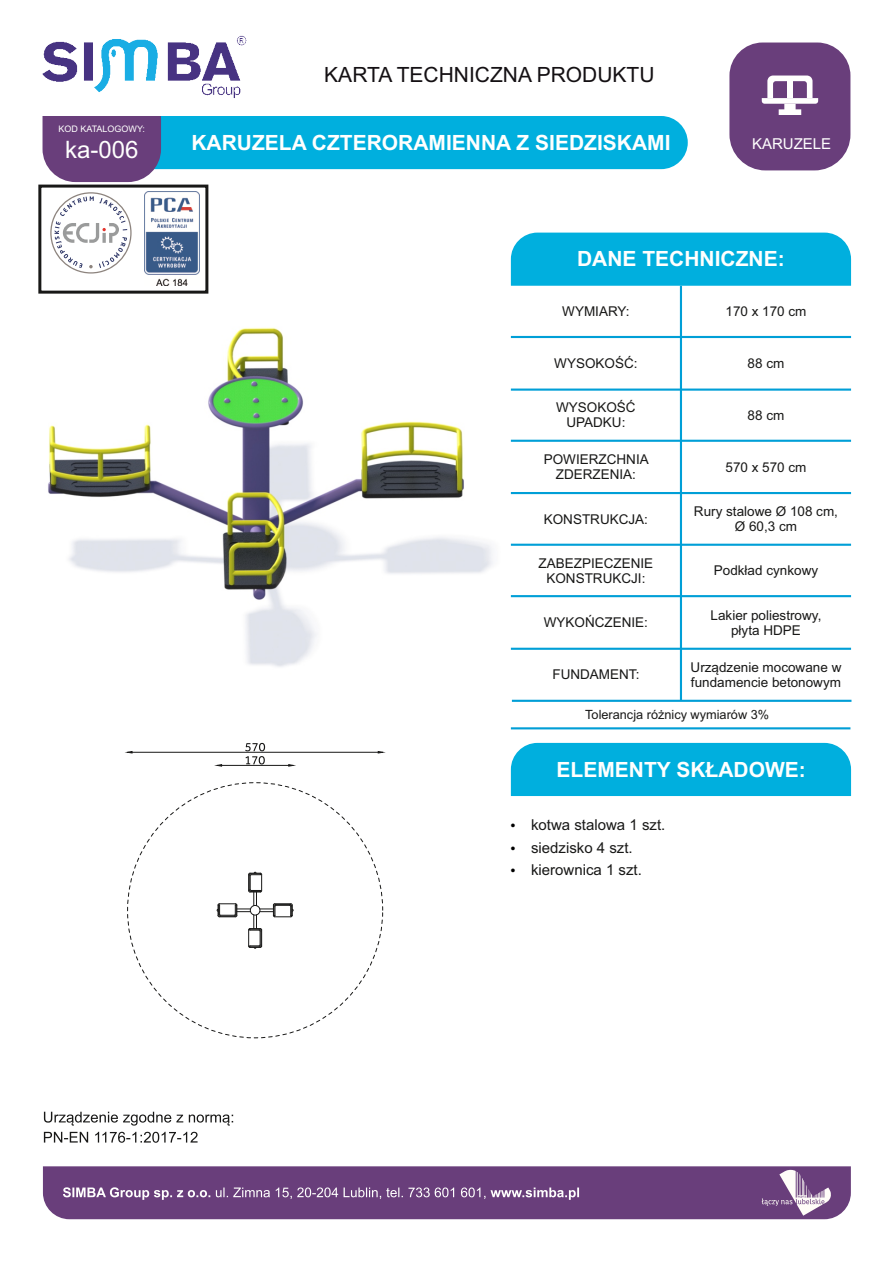
<style>
.page{position:relative;width:893px;height:1263px;background:#fff}
.page>*{position:absolute;margin:0;border:0;box-sizing:border-box;transform-origin:0 0}
.t1{font:24px "Arial";color:#fffffe}
.t2{font:700 21px "Arial";color:#fffffe}
.t3{font:21px "Arial";color:#141013}
.t4{font:15px/22.5px "Arial";color:#181817}
.t5{font:15px "Arial";color:#fffffe}
.t6{font:13.5px/15.1px "Arial";color:#181817;text-align:center}
.t7{font:12.75px "Arial";color:#181817}
.t8{font:9px "Arial";color:#fffffe}
</style>
<div class="page">
<div style="left:125px;top:116px;width:563px;height:53px;background:#00afde;border-radius:26px"></div>
<div style="left:43px;top:121px;width:118px;height:61px;background:#693e7b"></div>
<div style="left:511px;top:743px;width:340px;height:53px;background:#00afde"></div>
<div style="left:511px;top:233px;width:340px;height:53px;background:#00afde"></div>
<div style="left:729px;top:43px;width:121px;height:127px;background:#693e7b;border-radius:35px"></div>
<svg style="left:762px;top:76px;width:56px;height:39px"></svg>
<div style="left:787px;top:81px;width:6px;height:17px;background:#fffffe"></div>
<hr style="left:680px;top:286px;width:2px;height:414px;background:#009fd7">
<hr style="left:511px;top:648px;width:340px;height:2px;background:#009fd7">
<hr style="left:511px;top:595px;width:340px;height:2px;background:#009fd7">
<hr style="left:511px;top:544px;width:340px;height:2px;background:#009fd7">
<hr style="left:511px;top:492px;width:340px;height:2px;background:#009fd7">
<hr style="left:511px;top:440px;width:340px;height:2px;background:#009fd7">
<hr style="left:511px;top:388px;width:340px;height:3px;background:#009fd7">
<hr style="left:511px;top:336px;width:340px;height:2px;background:#009fd7">
<img style="left:48px;top:327px;width:445px;height:340px">
<svg style="left:216px;top:871px;width:78px;height:78px"></svg>
<hr style="left:132px;top:752px;width:246px;height:1px;background:#181817">
<hr style="left:222px;top:765px;width:67px;height:1px;background:#181817">
<svg style="left:245px;top:743px;width:20px;height:21px"></svg>
<svg style="left:44px;top:1112px;width:189px;height:13px"></svg>
<svg style="left:44px;top:1132px;width:154px;height:11px"></svg>
<div style="left:38px;top:185px;width:170px;height:109px;border:3px solid #181817"></div>
<svg style="left:50px;top:192px;width:82px;height:82px"></svg>
<img style="left:144px;top:192px;width:55px;height:93px">
<svg style="left:43px;top:1166px;width:808px;height:53px;background:#734b84"></svg>
<hr style="left:512px;top:700px;width:339px;height:2px;background:#009ed6">
<hr style="left:511px;top:727px;width:339px;height:2px;background:#009ed6">
<img style="left:42px;top:35px;width:205px;height:86px">
<p class="t8" style="left:58px;top:125px;width:88px">KOD KATALOGOWY:</p>
<h1 class="t1" style="left:65px;top:140px;width:75px">ka-006</h1>
<h2 class="t3" style="left:324px;top:66px;width:332px">KARTA TECHNICZNA PRODUKTU</h2>
<h2 class="t2" style="left:191px;top:134px;width:481px">KARUZELA CZTERORAMIENNA Z SIEDZISKAMI</h2>
<p class="t5" style="left:752px;top:138px;width:81px">KARUZELE</p>
<h2 class="t2" style="left:577px;top:251px;width:209px">DANE TECHNICZNE:</h2>
<p class="t6" style="left:562px;top:305px;width:69px">WYMIARY:</p>
<p class="t6" style="left:725px;top:305px;width:83px">170 x 170 cm</p>
<p class="t6" style="left:554px;top:357px;width:85px">WYSOKOŚĆ:</p>
<p class="t6" style="left:748px;top:357px;width:38px">88 cm</p>
<p class="t6" style="left:556px;top:401px;width:81px">WYSOKOŚĆ<br>UPADKU:</p>
<p class="t6" style="left:748px;top:409px;width:38px">88 cm</p>
<p class="t6" style="left:544px;top:453px;width:107px">POWIERZCHNIA<br>ZDERZENIA:</p>
<p class="t6" style="left:725px;top:460px;width:83px">570 x 570 cm</p>
<p class="t6" style="left:544px;top:512px;width:106px">KONSTRUKCJA:</p>
<p class="t6" style="left:694px;top:505px;width:146px">Rury stalowe Ø 108 cm,<br>Ø 60,3 cm</p>
<p class="t6" style="left:538px;top:556px;width:116px">ZABEZPIECZENIE<br>KONSTRUKCJI:</p>
<p class="t6" style="left:714px;top:564px;width:106px">Podkład cynkowy</p>
<p class="t6" style="left:544px;top:616px;width:106px">WYKOŃCZENIE:</p>
<p class="t6" style="left:711px;top:608px;width:112px">Lakier poliestrowy, płyta HDPE</p>
<p class="t6" style="left:552px;top:668px;width:89px">FUNDAMENT:</p>
<p class="t6" style="left:691px;top:661px;width:152px;text-align:left">Urządzenie mocowane w fundamencie betonowym</p>
<p class="t7" style="left:585px;top:710px;width:185px">Tolerancja różnicy wymiarów 3%</p>
<h2 class="t2" style="left:556px;top:761px;width:251px">ELEMENTY SKŁADOWE:</h2>
<p class="t4" style="left:531px;top:815px;width:136px">kotwa stalowa 1 szt. siedzisko 4 szt. kierownica 1 szt.</p>
</div>
